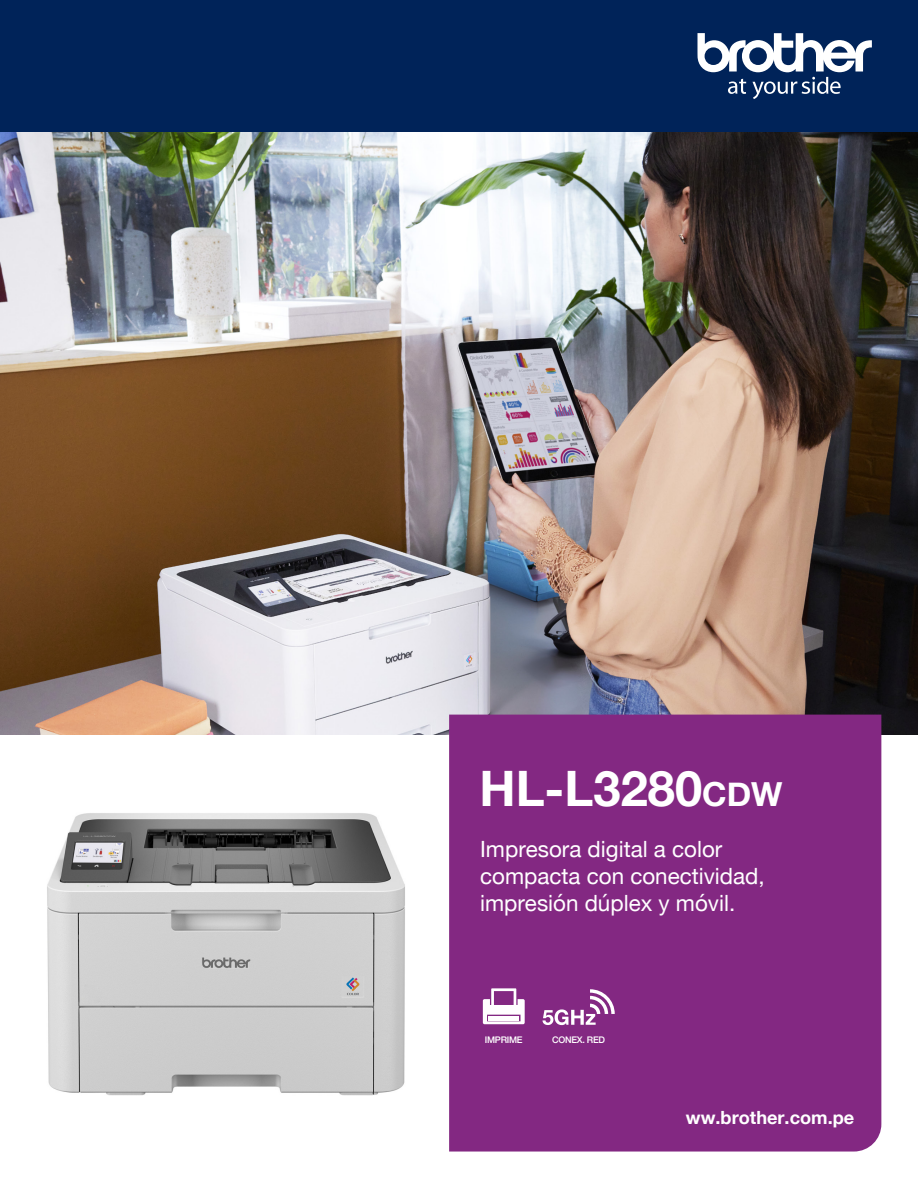
<style>
.page{position:relative;width:918px;height:1188px;background:#fff}
.page>*{position:absolute;margin:0;border:0;box-sizing:border-box;transform-origin:0 0}
.t1{font:700 48.9px "Helvetica Neue";color:#fff}
.t2{font:22.35px/26.8px "Helvetica Neue";color:#fff}
.t3{font:700 18.15px "Helvetica Neue";color:#fff}
.t4{font:500 9.15px "Helvetica Neue";letter-spacing:-.03em;color:#fff}
.s1{font-size:33.15px}
</style>
<div class="page">
<img style="left:0;top:132px;width:918px;height:603px">
<div style="left:449px;top:715px;width:432px;height:437px;background:#832882"></div>
<svg style="left:483px;top:988px;width:42px;height:36px"></svg>
<hr style="left:488px;top:1016px;width:31px;height:4px;background:#fff">
<svg style="left:543px;top:989px;width:72px;height:36px"></svg>
<div style="left:0;top:0;width:918px;height:132px;background:#002359"></div>
<svg style="left:698px;top:33px;width:174px;height:66px"></svg>
<img style="left:47px;top:813px;width:358px;height:283px">
<h1 class="t1" style="left:479px;top:750px;width:305px">HL-L3280<span class="s1">CDW</span></h1>
<p class="t2" style="left:480px;top:837px;width:286px">Impresora digital a color compacta con conectividad, impresión dúplex y móvil.</p>
<p class="t4" style="left:485px;top:1032px;width:39px">IMPRIME</p>
<p class="t4" style="left:552px;top:1032px;width:54px">CONEX. RED</p>
<p class="t3" style="left:686px;top:1104px;width:170px">ww.brother.com.pe</p>
</div>
